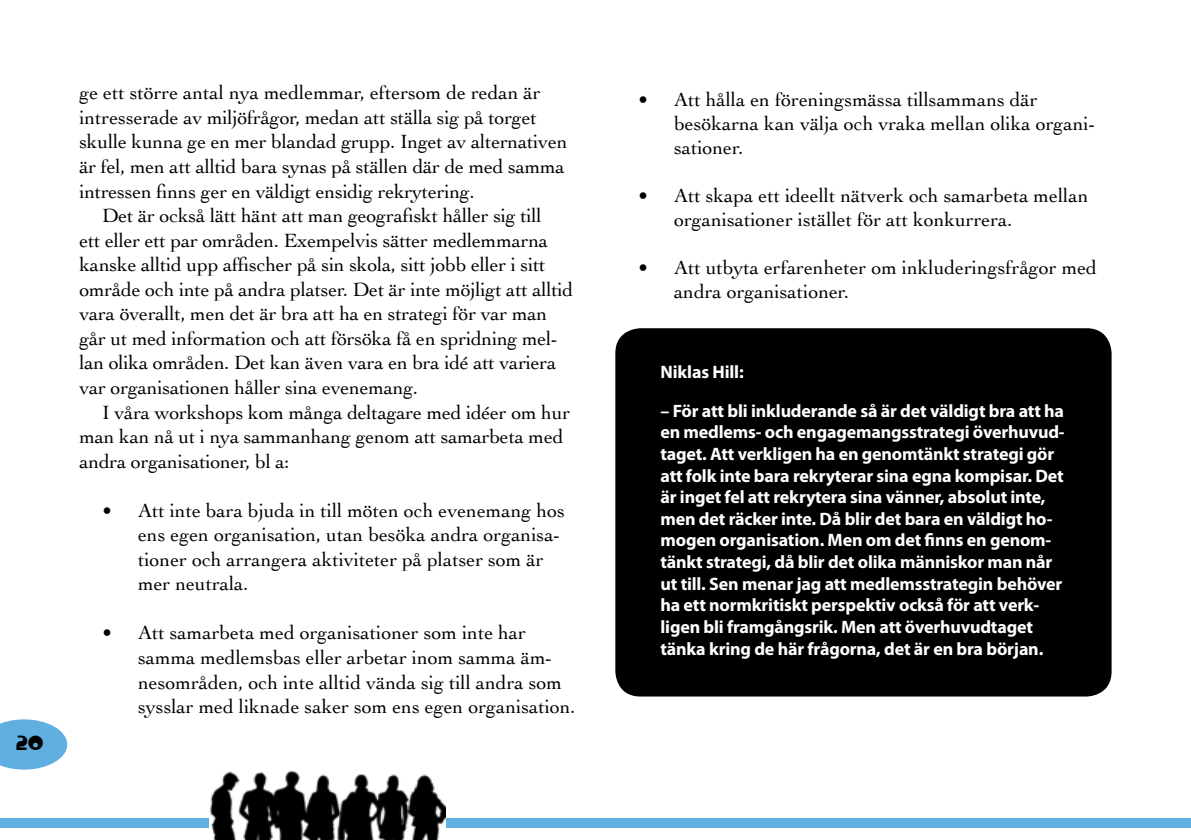
<style>
.page{position:relative;width:1191px;height:840px;background:#fff}
.page>*{position:absolute;margin:0;border:0;box-sizing:border-box;transform-origin:0 0}
.t1{font:20px/24.6px "Cochin";letter-spacing:-.01em;color:#000}
.t2{font:20px "Crystal Radio Kit";color:#000}
.t3{font:700 18px/21.6px "Myriad Pro";letter-spacing:-.01em;color:#fff}
</style>
<div class="page">
<div style="left:0;top:817px;width:1191px;height:9px;background:#61aee1"></div>
<img style="left:209px;top:770px;width:237px;height:69px">
<svg style="left:0;top:719px;width:67px;height:50px;background:#79bae5"></svg>
<div style="left:616px;top:329px;width:494px;height:366px;background:#000;border-radius:24px"></div>
<div style="left:615px;top:328px;width:496px;height:368px;border:2px solid #000;border-radius:24px"></div>
<p class="t2" style="left:16px;top:730px;width:29px">20</p>
<p class="t1" style="left:79px;top:80px;width:489px">ge ett större antal nya medlemmar, eftersom de redan är intresserade av miljöfrågor, medan att ställa sig på torget skulle kunna ge en mer blandad grupp. Inget av alternativen är fel, men att alltid bara synas på ställen där de med samma intressen finns ger en väldigt ensidig rekrytering.</p>
<p class="t1" style="left:79px;top:202px;width:495px;text-indent:23px">Det är också lätt hänt att man geografiskt håller sig till<br>ett eller ett par områden. Exempelvis sätter medlemmarna kanske alltid upp affischer på sin skola, sitt jobb eller i sitt område och inte på andra platser. Det är inte möjligt att alltid vara överallt, men det är bra att ha en strategi för var man går ut med information och att försöka få en spridning mel&shy;lan olika områden. Det kan även vara en bra idé att variera var organisationen håller sina evenemang.</p>
<p class="t1" style="left:79px;top:398px;width:492px;text-indent:23px">I våra workshops kom många deltagare med idéer om hur man kan nå ut i nya sammanhang genom att samarbeta med andra organisationer, bl a:</p>
<p class="t1" style="left:138px;top:496px;width:428px;text-indent:-36px">• Att inte bara bjuda in till möten och evenemang hos ens egen organisation, utan besöka andra organisa&shy;tioner och arrangera aktiviteter på platser som är mer neutrala.</p>
<p class="t1" style="left:138px;top:619px;width:439px;text-indent:-36px">• Att samarbeta med organisationer som inte har samma medlemsbas eller arbetar inom samma äm&shy;nesområden, och inte alltid vända sig till andra som sysslar med liknade saker som ens egen organisation.</p>
<p class="t1" style="left:674px;top:86px;width:423px;line-height:24px;text-indent:-36px">• Att hålla en föreningsmässa tillsammans där besökarna kan välja och vraka mellan olika organi&shy;sationer.</p>
<p class="t1" style="left:674px;top:182px;width:416px;line-height:24px;text-indent:-36px">• Att skapa ett ideellt nätverk och samarbeta mellan organisationer istället för att konkurrera.</p>
<p class="t1" style="left:674px;top:254px;width:424px;line-height:24px;text-indent:-36px">• Att utbyta erfarenheter om inkluderingsfrågor med andra organisationer.</p>
<p class="t3" style="left:660px;top:360px;width:85px">Niklas Hill:</p>
<p class="t3" style="left:660px;top:399px;width:406px">– För att bli inkluderande så är det väldigt bra att ha en medlems- och engagemangsstrategi överhuvud&shy;taget. Att verkligen ha en genomtänkt strategi gör att folk inte bara rekryterar sina egna kompisar. Det är inget fel att rekrytera sina vänner, absolut inte, men det räcker inte. Då blir det bara en väldigt ho&shy;mogen organisation. Men om det finns en genom&shy;tänkt strategi, då blir det olika människor man når ut till. Sen menar jag att medlemsstrategin behöver ha ett normkritiskt perspektiv också för att verk&shy;ligen bli framgångsrik. Men att överhuvudtaget tänka kring de här frågorna, det är en bra början.</p>
</div>
